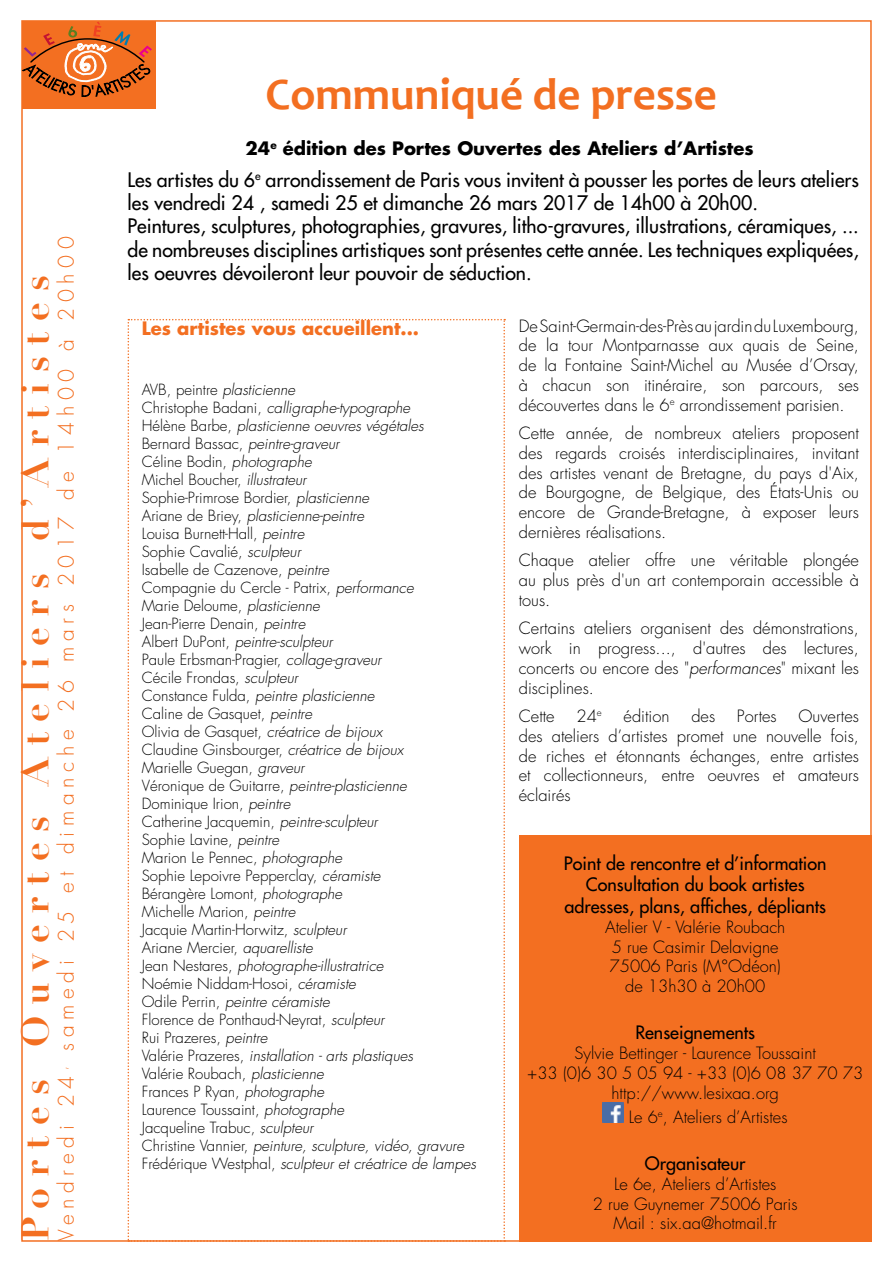
<style>
.page{position:relative;width:893px;height:1263px;background:#fff}
.page>*{position:absolute;margin:0;border:0;box-sizing:border-box;transform-origin:0 0}
.t1{font:700 45px "Candara";color:#f36f21}
.t2{font:700 37.5px "Didot";letter-spacing:.29em;color:#f36f21}
.t3{font:300 21px "Futura";letter-spacing:.27em;color:#f36f21}
.t4{font:19.5px/23.4px "Futura";color:#000}
.t5{font:18px/21.6px "Futura";color:#000;text-align:center}
.t6{font:700 18px "Futura";color:#000}
.t7{font:700 18px "Futura";color:#f36f21}
.t8{font:300 16.5px/19.8px "Futura";color:#000;text-align:justify}
.t9{font:300 15px/18px "Futura";color:#000}
.s1{font-style:italic}
</style>
<div class="page">
<div style="left:22px;top:21px;width:134px;height:88px;background:#f36f21"></div>
<svg style="left:22px;top:22px;width:130px;height:75px"></svg>
<div style="left:519px;top:835px;width:353px;height:407px;background:#f36f21"></div>
<img style="left:603px;top:1102px;width:21px;height:21px">
<svg style="left:128px;top:319px;width:377px;height:923px"></svg>
<h3 class="t3" style="left:53px;top:1241px;width:1006px;rotate:-90deg">Vendredi 24 <sup>,</sup> samedi 25 et dimanche 26 mars 2017 de 14h00 à 20h00</h3>
<h2 class="t2" style="left:12px;top:1241px;width:967px;rotate:-90deg">Portes Ouvertes Ateliers d’Artistes</h2>
<h1 class="t1" style="left:266px;top:66px;width:453px">Communiqué de presse</h1>
<p class="t6" style="left:246px;top:136px;width:510px">24<sup>e</sup> édition des Portes Ouvertes des Ateliers d’Artistes</p>
<p class="t4" style="left:128px;top:168px;width:733px">Les artistes du 6<sup>e</sup> arrondissement de Paris vous invitent à pousser les portes de leurs ateliers les vendredi 24 , samedi 25 et dimanche 26 mars 2017 de 14h00 à 20h00.<br>Peintures, sculptures, photographies, gravures, litho-gravures, illustrations, céramiques, ... de nombreuses disciplines artistiques sont présentes cette année. Les techniques expliquées, les oeuvres dévoileront leur pouvoir de séduction.</p>
<p class="t7" style="left:142px;top:316px;width:279px">Les artistes vous accueillent...</p>
<p class="t9" style="left:142px;top:381px;width:336px">AVB, peintre <span class="s1">plasticienne<br></span>Christophe Badani, <span class="s1">calligraphe-typographe<br></span>Hélène Barbe, <span class="s1">plasticienne oeuvres végétales </span>Bernard Bassac, <span class="s1">peintre-graveur<br></span>Céline Bodin, <span class="s1">photographe<br></span>Michel Boucher, <span class="s1">illustrateur<br></span>Sophie-Primrose Bordier, <span class="s1">plasticienne<br></span>Ariane de Briey, <span class="s1">plasticienne-peintre<br></span>Louisa Burnett-Hall, <span class="s1">peintre<br></span>Sophie Cavalié, <span class="s1">sculpteur<br></span>Isabelle de Cazenove, <span class="s1">peintre<br></span>Compagnie du Cercle - Patrix, <span class="s1">performance<br></span>Marie Deloume, <span class="s1">plasticienne<br></span>Jean-Pierre Denain, <span class="s1">peintre<br></span>Albert DuPont, <span class="s1">peintre-sculpteur<br></span>Paule Erbsman-Pragier, <span class="s1">collage-graveur<br></span>Cécile Frondas, <span class="s1">sculpteur<br></span>Constance Fulda, <span class="s1">peintre plasticienne<br></span>Caline de Gasquet, <span class="s1">peintre<br></span>Olivia de Gasquet, <span class="s1">créatrice de bijoux<br></span>Claudine Ginsbourger, <span class="s1">créatrice de bijoux<br></span>Marielle Guegan, <span class="s1">graveur<br></span>Véronique de Guitarre, <span class="s1">peintre-plasticienne </span>Dominique Irion, <span class="s1">peintre<br></span>Catherine Jacquemin, <span class="s1">peintre-sculpteur<br></span>Sophie Lavine, <span class="s1">peintre<br></span>Marion Le Pennec, <span class="s1">photographe<br></span>Sophie Lepoivre Pepperclay, <span class="s1">céramiste<br></span>Bérangère Lomont, <span class="s1">photographe<br></span>Michelle Marion, <span class="s1">peintre<br></span>Jacquie Martin-Horwitz, <span class="s1">sculpteur<br></span>Ariane Mercier, <span class="s1">aquarelliste<br></span>Jean Nestares, <span class="s1">photographe-illustratrice<br></span>Noémie Niddam-Hosoi, <span class="s1">céramiste<br></span>Odile Perrin, <span class="s1">peintre céramiste<br></span>Florence de Ponthaud-Neyrat, <span class="s1">sculpteur<br></span>Rui Prazeres, <span class="s1">peintre<br></span>Valérie Prazeres, <span class="s1">installation - arts plastiques<br></span>Valérie Roubach, <span class="s1">plasticienne<br></span>Frances P Ryan, <span class="s1">photographe<br></span>Laurence Toussaint, <span class="s1">photographe<br></span>Jacqueline Trabuc, <span class="s1">sculpteur<br></span>Christine Vannier, <span class="s1">peinture, sculpture, vidéo, gravure </span>Frédérique Westphal, <span class="s1">sculpteur et créatrice de lampes</span></p>
<p class="t8" style="left:519px;top:316px;width:342px">De Saint-Germain-des-Près au jardin du Luxembourg, de la tour Montparnasse aux quais de Seine, de la Fontaine Saint-Michel au Musée d’Orsay, à chacun son itinéraire, son parcours, ses découvertes dans le 6<sup>e</sup> arrondissement parisien.</p>
<p class="t8" style="left:519px;top:424px;width:342px">Cette année, de nombreux ateliers proposent des regards croisés interdisciplinaires, invitant des artistes venant de Bretagne, du pays d'Aix, de Bourgogne, de Belgique, des états-Unis ou encore de Grande-Bretagne, à exposer leurs dernières réalisations.</p>
<p class="t8" style="left:519px;top:551px;width:342px">Chaque atelier offre une véritable plongée au plus près d'un art contemporain accessible à tous.</p>
<p class="t8" style="left:519px;top:619px;width:342px">Certains ateliers organisent des démonstrations, work in progress..., d'autres des lectures, concerts ou encore des "<span class="s1">performances</span>" mixant les disciplines.</p>
<p class="t8" style="left:519px;top:706px;width:37px">Cette</p>
<p class="t8" style="left:576px;top:706px;width:27px">24<sup>e</sup></p>
<p class="t8" style="left:624px;top:706px;width:47px">édition</p>
<p class="t8" style="left:691px;top:706px;width:25px">des</p>
<p class="t8" style="left:737px;top:706px;width:41px">Portes</p>
<p class="t8" style="left:519px;top:706px;width:342px;text-indent:280px">Ouvertes des ateliers d’artistes promet une nouvelle fois, de riches et étonnants échanges, entre artistes et collectionneurs, entre oeuvres et amateurs éclairés</p>
<p class="t5" style="left:564px;top:852px;width:264px">Point de rencontre et d’information<br>Consultation du book artistes adresses, plans, affiches, dépliants</p>
<p class="t8" style="left:605px;top:917px;width:182px;text-align:center">Atelier V - Valérie Roubach<br>5 rue Casimir Delavigne<br>75006 Paris (M°Odéon) de 13h30 à 20h00</p>
<p class="t5" style="left:635px;top:1022px;width:121px">Renseignements</p>
<p class="t8" style="left:527px;top:1044px;width:338px;text-align:center">Sylvie Bettinger - Laurence Toussaint<br>+33 (0)6 30 5 05 94 - +33 (0)6 08 37 70 73 http://www.lesixaa.org</p>
<p class="t8" style="left:629px;top:1107px;width:160px">Le 6<sup>e</sup>, Ateliers d’Artistes</p>
<p class="t5" style="left:645px;top:1152px;width:102px">Organisateur</p>
<p class="t8" style="left:593px;top:1174px;width:206px;text-align:center">Le 6e, Ateliers d’Artistes<br>2 rue Guynemer 75006 Paris<br>Mail : six.aa@hotmail.fr</p>
</div>
